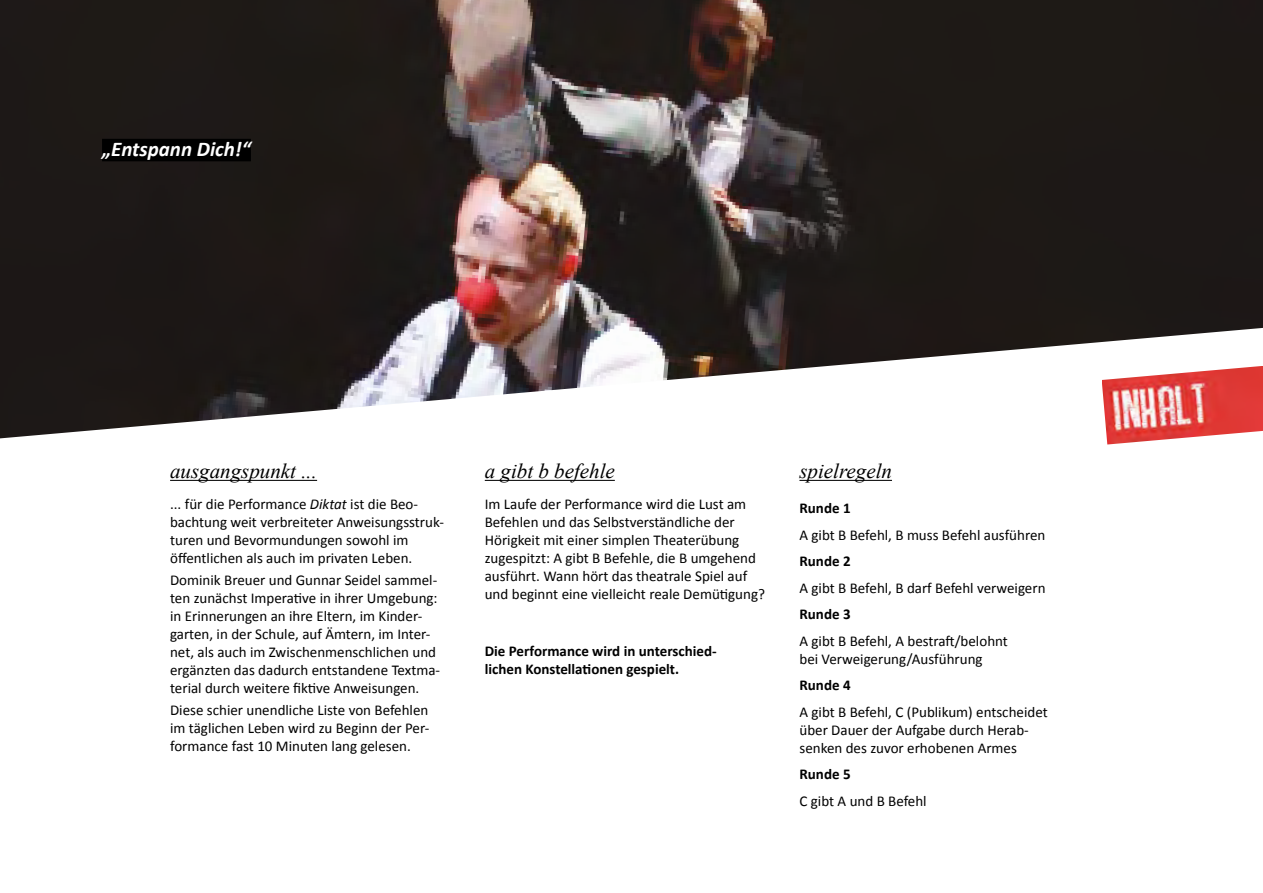
<style>
.page{position:relative;width:1263px;height:893px;background:#fff}
.page>*{position:absolute;margin:0;border:0;box-sizing:border-box;transform-origin:0 0}
.t1{font:italic 21px "Times New Roman";color:#000}
.t2{font:italic 700 21px "Calibri";color:#fff}
.t3{font:15px/18px "Calibri";color:#000}
.t4{font:700 15px/18px "Calibri";color:#000}
.s1{font-style:italic}
</style>
<div class="page">
<img style="left:0;top:0;width:1263px;height:438px">
<img style="left:1102px;top:366px;width:161px;height:78px">
<hr style="left:170px;top:480px;width:147px;height:1px;background:#000">
<hr style="left:485px;top:480px;width:130px;height:1px;background:#000">
<hr style="left:799px;top:480px;width:93px;height:1px;background:#000">
<div style="left:102px;top:139px;width:149px;height:22px;background:#000"></div>
<h1 class="t2" style="left:102px;top:136px;width:150px">„Entspann Dich!“</h1>
<h1 class="t1" style="left:170px;top:457px;width:148px">ausgangspunkt ...</h1>
<p class="t3" style="left:170px;top:494px;width:275px">... für die Performance <span class="s1">Diktat</span> ist die Beo&shy;bachtung weit verbreiteter Anweisungsstruk&shy;turen und Bevormundungen sowohl im öffentlichen als auch im privaten Leben.</p>
<p class="t3" style="left:170px;top:570px;width:272px">Dominik Breuer und Gunnar Seidel sammel&shy;ten zunächst Imperative in ihrer Umgebung: in Erinnerungen an ihre Eltern, im Kinder&shy;garten, in der Schule, auf Ämtern, im Inter&shy;net, als auch im Zwischenmenschlichen und ergänzten das dadurch entstandene Textma&shy;terial durch weitere fiktive Anweisungen.</p>
<p class="t3" style="left:170px;top:701px;width:261px;text-align:justify">Diese schier unendliche Liste von Befehlen im täglichen Leben wird zu Beginn der Per&shy;formance fast 10 Minuten lang gelesen.</p>
<h1 class="t1" style="left:485px;top:457px;width:132px">a gibt b befehle</h1>
<p class="t3" style="left:485px;top:494px;width:282px">Im Laufe der Performance wird die Lust am Befehlen und das Selbstverständliche der Hörigkeit mit einer simplen Theaterübung zugespitzt: A gibt B Befehle, die B umgehend ausführt. Wann hört das theatrale Spiel auf und beginnt eine vielleicht reale Demütigung?</p>
<p class="t4" style="left:485px;top:641px;width:233px">Die Performance wird in unterschied&shy;lichen Konstellationen gespielt.</p>
<h1 class="t1" style="left:799px;top:457px;width:94px">spielregeln</h1>
<p class="t4" style="left:799px;top:498px;width:53px">Runde 1</p>
<p class="t3" style="left:799px;top:525px;width:247px">A gibt B Befehl, B muss Befehl ausführen</p>
<p class="t4" style="left:799px;top:551px;width:53px">Runde 2</p>
<p class="t3" style="left:799px;top:578px;width:248px">A gibt B Befehl, B darf Befehl verweigern</p>
<p class="t4" style="left:799px;top:604px;width:53px">Runde 3</p>
<p class="t3" style="left:799px;top:631px;width:210px">A gibt B Befehl, A bestraft/belohnt bei Verweigerung/Ausführung</p>
<p class="t4" style="left:799px;top:675px;width:53px">Runde 4</p>
<p class="t3" style="left:799px;top:702px;width:250px">A gibt B Befehl, C (Publikum) entscheidet über Dauer der Aufgabe durch Herab&shy;senken des zuvor erhobenen Armes</p>
<p class="t4" style="left:799px;top:764px;width:53px">Runde 5</p>
<p class="t3" style="left:799px;top:791px;width:129px">C gibt A und B Befehl</p>
</div>
